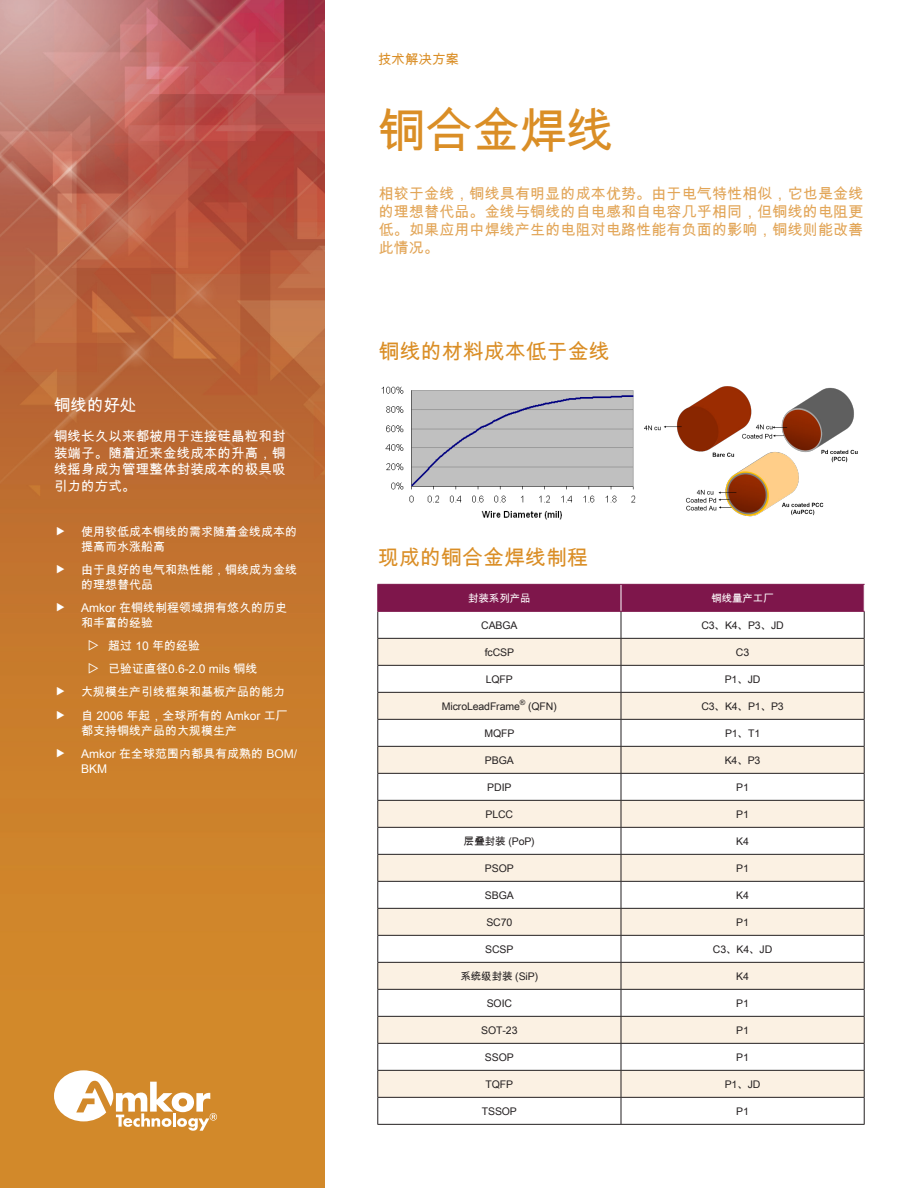
<style>
.page{position:relative;width:918px;height:1188px;background:#fff}
.page>*{position:absolute;margin:0;border:0;box-sizing:border-box;transform-origin:0 0}
.Tech_Solutions_Title{font:48px "Arial Unicode MS";letter-spacing:-.02em;color:#da8e26}
.Tech_Solutions_Secti{font:21px "Arial Unicode MS";color:#da8e26}
.Sidebar_Title{font:16.5px "Arial Unicode MS";color:#fff}
.Body_Copy_Gray{font:15px/18px "Arial Unicode MS";letter-spacing:.01em;color:#e2a557;text-align:justify}
.Sidebar_Copy_White{font:13.5px/16.5px "Arial Unicode MS";letter-spacing:.01em;color:#fff;text-align:justify}
.Tech_Solutions_Page{font:13.5px "Arial Unicode MS";color:#da8e26}
.t1{font:12px/15px "Arial Unicode MS";color:#fff}
.Tech_Solutions_Table{font:10.5px "Arial Unicode MS";letter-spacing:-.01em;color:#231f20}
.Tech_Solutions_Table-2{font:10.5px "Arial Unicode MS";letter-spacing:-.01em;color:#fff}
</style>
<div class="page">
<img style="left:0;top:0;width:324px;height:1188px">
<img style="left:381px;top:386px;width:255px;height:134px">
<img style="left:644px;top:386px;width:214px;height:131px">
<hr style="left:377px;top:1124px;width:244px;height:1px;background:#231f20">
<hr style="left:621px;top:1124px;width:244px;height:1px;background:#231f20">
<svg style="left:377px;top:584px;width:488px;height:540px"></svg>
<hr style="left:621px;top:584px;width:244px;height:1px;background:#7e164b">
<hr style="left:377px;top:611px;width:244px;height:1px;background:#7e164b">
<hr style="left:621px;top:611px;width:244px;height:1px;background:#7e164b">
<svg style="left:54px;top:1070px;width:163px;height:61px"></svg>
<svg style="left:57px;top:527px;width:7px;height:8px"></svg>
<svg style="left:57px;top:565px;width:7px;height:8px"></svg>
<svg style="left:57px;top:603px;width:7px;height:8px"></svg>
<svg style="left:57px;top:687px;width:7px;height:9px"></svg>
<svg style="left:57px;top:710px;width:7px;height:9px"></svg>
<svg style="left:57px;top:748px;width:7px;height:9px"></svg>
<p class="Sidebar_Title" style="left:54px;top:394px;width:84px">铜线的好处</p>
<p class="Sidebar_Copy_White" style="left:54px;top:428px;width:233px">铜线长久以来都被用于连接硅晶粒和封装端子。随着近来金线成本的升高，铜线摇身成为管理整体封装成本的极具吸引力的方式。</p>
<p class="t1" style="left:81px;top:524px;width:217px">使用较低成本铜线的需求随着金线成本的提高而水涨船高</p>
<p class="t1" style="left:81px;top:562px;width:217px">由于良好的电气和热性能，铜线成为金线的理想替代品</p>
<p class="t1" style="left:81px;top:600px;width:208px">Amkor 在铜线制程领域拥有悠久的历史和丰富的经验</p>
<p class="t1" style="left:88px;top:638px;width:114px">▷ 超过 10 年的经验</p>
<p class="t1" style="left:88px;top:661px;width:171px">▷ 已验证直径0.6-2.0 mils 铜线</p>
<p class="t1" style="left:81px;top:684px;width:205px">大规模生产引线框架和基板产品的能力</p>
<p class="t1" style="left:81px;top:708px;width:208px">自 2006 年起，全球所有的 Amkor 工厂都支持铜线产品的大规模生产</p>
<p class="t1" style="left:81px;top:746px;width:218px">Amkor 在全球范围内都具有成熟的 BOM/<br>BKM</p>
<p class="Tech_Solutions_Page" style="left:378px;top:49px;width:82px">技术解决方案</p>
<p class="Tech_Solutions_Title" style="left:378px;top:96px;width:238px">铜合金焊线</p>
<p class="Body_Copy_Gray" style="left:379px;top:184px;width:486px">相较于金线，铜线具有明显的成本优势。由于电气特性相似，它也是金线的理想替代品。金线与铜线的自电感和自电容几乎相同，但铜线的电阻更低。如果应用中焊线产生的电阻对电路性能有负面的影响，铜线则能改善此情况。</p>
<p class="Tech_Solutions_Secti" style="left:379px;top:336px;width:232px">铜线的材料成本低于金线</p>
<p class="Tech_Solutions_Secti" style="left:378px;top:543px;width:211px">现成的铜合金焊线制程</p>
<p class="Tech_Solutions_Table-2" style="left:468px;top:590px;width:64px">封装系列产品</p>
<p class="Tech_Solutions_Table-2" style="left:711px;top:590px;width:64px">铜线量产工厂</p>
<p class="Tech_Solutions_Table" style="left:481px;top:617px;width:38px">CABGA</p>
<p class="Tech_Solutions_Table" style="left:701px;top:617px;width:84px">C3、K4、P3、JD</p>
<p class="Tech_Solutions_Table" style="left:485px;top:644px;width:31px">fcCSP</p>
<p class="Tech_Solutions_Table" style="left:736px;top:644px;width:15px">C3</p>
<p class="Tech_Solutions_Table" style="left:486px;top:671px;width:29px">LQFP</p>
<p class="Tech_Solutions_Table" style="left:725px;top:671px;width:37px">P1、JD</p>
<p class="Tech_Solutions_Table" style="left:442px;top:698px;width:116px">MicroLeadFrame<sup>®</sup> (QFN)</p>
<p class="Tech_Solutions_Table" style="left:701px;top:698px;width:84px">C3、K4、P1、P3</p>
<p class="Tech_Solutions_Table" style="left:484px;top:725px;width:32px">MQFP</p>
<p class="Tech_Solutions_Table" style="left:725px;top:725px;width:37px">P1、T1</p>
<p class="Tech_Solutions_Table" style="left:485px;top:752px;width:30px">PBGA</p>
<p class="Tech_Solutions_Table" style="left:725px;top:752px;width:37px">K4、P3</p>
<p class="Tech_Solutions_Table" style="left:487px;top:779px;width:26px">PDIP</p>
<p class="Tech_Solutions_Table" style="left:736px;top:779px;width:14px">P1</p>
<p class="Tech_Solutions_Table" style="left:486px;top:806px;width:29px">PLCC</p>
<p class="Tech_Solutions_Table" style="left:736px;top:806px;width:14px">P1</p>
<p class="Tech_Solutions_Table" style="left:464px;top:833px;width:72px">层叠封装 (PoP)</p>
<p class="Tech_Solutions_Table" style="left:736px;top:833px;width:14px">K4</p>
<p class="Tech_Solutions_Table" style="left:485px;top:860px;width:30px">PSOP</p>
<p class="Tech_Solutions_Table" style="left:736px;top:860px;width:14px">P1</p>
<p class="Tech_Solutions_Table" style="left:485px;top:887px;width:30px">SBGA</p>
<p class="Tech_Solutions_Table" style="left:736px;top:887px;width:14px">K4</p>
<p class="Tech_Solutions_Table" style="left:486px;top:914px;width:27px">SC70</p>
<p class="Tech_Solutions_Table" style="left:736px;top:914px;width:14px">P1</p>
<p class="Tech_Solutions_Table" style="left:485px;top:941px;width:30px">SCSP</p>
<p class="Tech_Solutions_Table" style="left:713px;top:941px;width:61px">C3、K4、JD</p>
<p class="Tech_Solutions_Table" style="left:461px;top:968px;width:79px">系统级封装 (SiP)</p>
<p class="Tech_Solutions_Table" style="left:736px;top:968px;width:14px">K4</p>
<p class="Tech_Solutions_Table" style="left:487px;top:995px;width:27px">SOIC</p>
<p class="Tech_Solutions_Table" style="left:736px;top:995px;width:14px">P1</p>
<p class="Tech_Solutions_Table" style="left:481px;top:1022px;width:38px">SOT-23</p>
<p class="Tech_Solutions_Table" style="left:736px;top:1022px;width:14px">P1</p>
<p class="Tech_Solutions_Table" style="left:485px;top:1049px;width:30px">SSOP</p>
<p class="Tech_Solutions_Table" style="left:736px;top:1049px;width:14px">P1</p>
<p class="Tech_Solutions_Table" style="left:486px;top:1076px;width:29px">TQFP</p>
<p class="Tech_Solutions_Table" style="left:725px;top:1076px;width:37px">P1、JD</p>
<p class="Tech_Solutions_Table" style="left:482px;top:1103px;width:37px">TSSOP</p>
<p class="Tech_Solutions_Table" style="left:736px;top:1103px;width:14px">P1</p>
</div>
